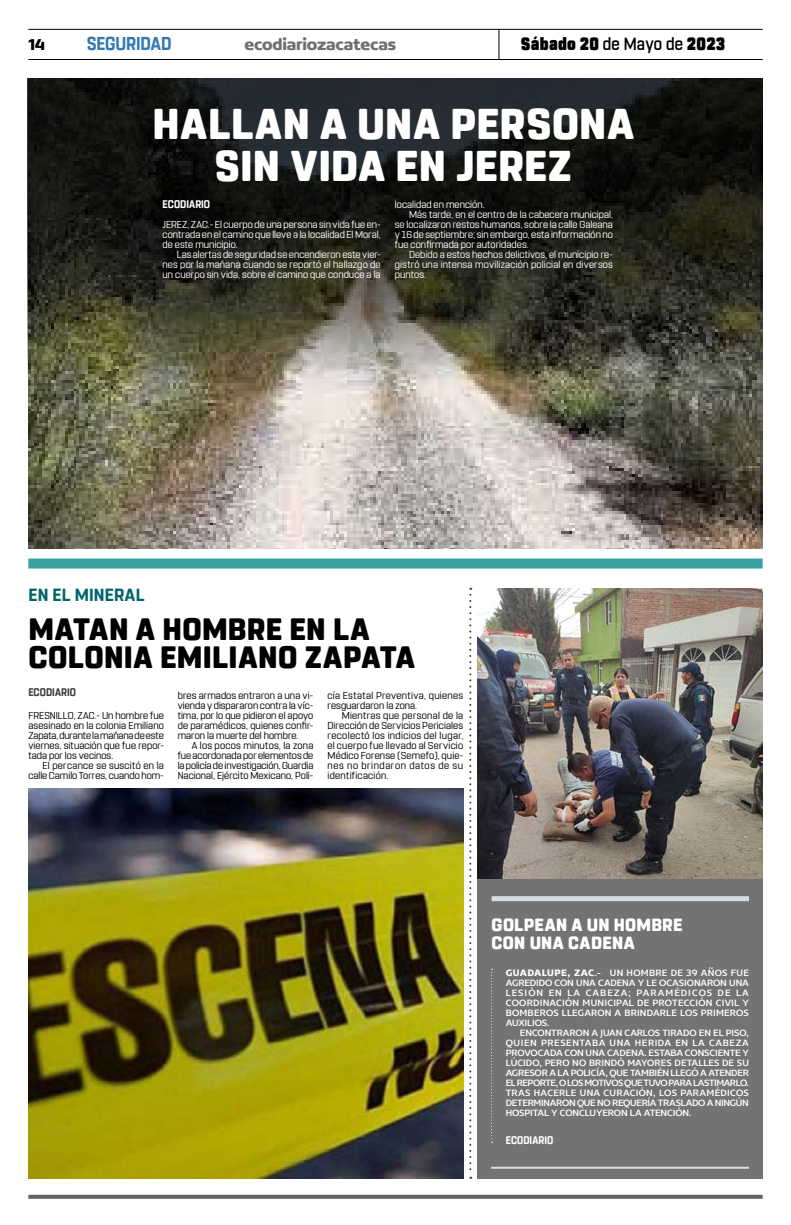
<style>
.page{position:relative;width:791px;height:1225px;background:#fff}
.page>*{position:absolute;margin:0;border:0;box-sizing:border-box;transform-origin:0 0}
.t1{font:800 42.9px/42px "Rohn Rounded";letter-spacing:.01em;color:#fff;text-align:center}
.t2{font:800 30.8px/28px "Rohn Rounded";letter-spacing:.01em;color:#000}
.t3{font:700 18.6px "Rohn Rounded";letter-spacing:-.01em;color:#327ab3;scale:.91 1}
.t4{font:800 17.6px/18px "Rohn Rounded";letter-spacing:.015em;color:#fff}
.t5{font:900 17.6px "Rohn Rounded";letter-spacing:.015em;color:#000;scale:.91 1}
.t6{font:700 17.6px "Rohn Rounded";letter-spacing:.02em;color:#00666c}
.t7{font:700 16.9px "Concord";letter-spacing:-.01em;color:#706f6f}
.t8{font:700 16.9px "Concord";color:#000}
.t9{font:700 11px "Rohn Rounded";letter-spacing:.005em;color:#fff;scale:.91 1}
.t10{font:700 11px "Rohn Rounded";letter-spacing:.005em;color:#3d3d3d;scale:.91 1}
.t11{font:10px/10px "Rohn Rounded";letter-spacing:.01em;color:#000;text-align:justify}
.t12{font:10px/10px "Concord";letter-spacing:-.005em;color:#fff;text-align:justify}
.t13{font:10px/10px "Rohn Rounded";letter-spacing:.005em;color:#fff;text-align:justify}
.s1{font-weight:500}
.s2{font-weight:700}
</style>
<div class="page">
<hr style="left:28px;top:29px;width:735px;height:1px;background:#000">
<hr style="left:28px;top:59px;width:735px;height:1px;background:#000">
<hr style="left:498px;top:29px;width:1px;height:31px;background:#000">
<svg style="left:28px;top:1194px;width:735px;height:4px;background:#7f7f7f"></svg>
<div style="left:28px;top:558px;width:735px;height:10px;background:#36a1a1"></div>
<img style="left:28px;top:788px;width:435px;height:390px">
<div style="left:477px;top:878px;width:286px;height:300px;background:#737373"></div>
<svg style="left:491px;top:968px;width:2px;height:174px"></svg>
<div style="left:492px;top:896px;width:257px;height:5px;background:#d6dee3"></div>
<hr style="left:491px;top:1166px;width:258px;height:2px;background:#d6dee3">
<svg style="left:469px;top:588px;width:2px;height:590px"></svg>
<img style="left:477px;top:588px;width:286px;height:290px">
<img style="left:28px;top:378px;width:735px;height:170px">
<svg style="left:28px;top:78px;width:735px;height:300px;background:#2c2c25"></svg>
<h3 class="t8" style="left:28px;top:34px;width:18px">14</h3>
<h3 class="t3" style="left:87px;top:33px;width:95px">SEGURIDAD</h3>
<h3 class="t7" style="left:244px;top:34px;width:153px">ecodiariozacatecas</h3>
<h3 class="t5" style="left:521px;top:34px;width:226px">Sábado 20 <span class="s1">de Mayo de</span> 2023</h3>
<h1 class="t1" style="left:152px;top:104px;width:483px">HALLAN A UNA PERSONA<br>SIN VIDA EN JEREZ</h1>
<p class="t9" style="left:163px;top:198px;width:54px">ECODIARIO</p>
<p class="t13" style="left:163px;top:220px;width:220px">JEREZ, ZAC.- El cuerpo de una persona sin vida fue en&shy;contrada en el camino que lleve a la localidad El Moral, de este municipio.</p>
<p class="t13" style="left:163px;top:250px;width:220px;text-indent:14px">Las alertas de seguridad se encendieron este vier&shy;nes por la mañana cuando se reportó el hallazgo de un cuerpo sin vida, sobre el camino que conduce a la</p>
<p class="t13" style="left:395px;top:200px;width:91px">localidad en mención.</p>
<p class="t13" style="left:409px;top:210px;width:205px">Más tarde, en el centro de la cabecera municipal,</p>
<p class="t13" style="left:395px;top:220px;width:220px">se localizaron restos humanos, sobre la calle Galeana</p>
<p class="t13" style="left:395px;top:230px;width:220px">y 16 de septiembre; sin embargo, esta información no</p>
<p class="t13" style="left:395px;top:240px;width:135px">fue confirmada por autoridades.</p>
<p class="t13" style="left:409px;top:250px;width:205px">Debido a estos hechos delictivos, el municipio re-</p>
<p class="t13" style="left:395px;top:260px;width:220px">gistró una intensa movilización policial en diversos</p>
<p class="t13" style="left:395px;top:270px;width:33px">puntos.</p>
<h3 class="t6" style="left:28px;top:585px;width:118px">EN EL MINERAL</h3>
<h2 class="t2" style="left:28px;top:616px;width:388px">MATAN A HOMBRE EN LA<br>COLONIA EMILIANO ZAPATA</h2>
<p class="t10" style="left:28px;top:686px;width:54px">ECODIARIO</p>
<p class="t11" style="left:178px;top:690px;width:137px">bres armados entraron a una vi&shy;vienda y dispararon contra la víc&shy;tima, por lo que pidieron el apoyo de paramédicos, quienes confir&shy;maron la muerte del hombre.</p>
<p class="t11" style="left:178px;top:740px;width:137px;text-indent:14px">A los pocos minutos, la zona fue acordonada por elementos de la policía de investigación, Guardia Nacional, Ejército Mexicano, Poli-</p>
<p class="t11" style="left:28px;top:710px;width:137px">FRESNILLO, ZAC.- Un hombre fue asesinado en la colonia Emiliano Zapata, durante la mañana de este viernes, situación que fue repor&shy;tada por los vecinos.</p>
<p class="t11" style="left:28px;top:760px;width:137px;text-align:right">El percance se suscitó en la calle Camilo Torres, cuando hom-</p>
<p class="t11" style="left:328px;top:690px;width:137px">cía Estatal Preventiva, quienes resguardaron la zona.</p>
<p class="t11" style="left:328px;top:710px;width:137px;text-indent:14px">Mientras que personal de la Dirección de Servicios Periciales recolectó los indicios del lugar, el cuerpo fue llevado al Servicio Médico Forense (Semefo), quie&shy;nes no brindaron datos de su identificación.</p>
<h3 class="t4" style="left:492px;top:916px;width:192px">GOLPEAN A UN HOMBRE<br>CON UNA CADENA</h3>
<p class="t12" style="left:506px;top:967px;width:245px"><span class="s2">GUADALUPE, ZAC</span>.- UN HOMBRE DE 39 AÑOS FUE AGREDIDO CON UNA CADENA Y LE OCASIONARON UNA LESIÓN EN LA CABEZA; PARAMÉDICOS DE LA COORDINACIÓN MUNICIPAL DE PROTECCIÓN CIVIL Y BOMBEROS LLEGARON A BRINDARLE LOS PRIMEROS AUXILIOS.</p>
<p class="t12" style="left:506px;top:1027px;width:245px;text-indent:14px">ENCONTRARON A JUAN CARLOS TIRADO EN EL PISO, QUIEN PRESENTABA UNA HERIDA EN LA CABEZA PROVOCADA CON UNA CADENA. ESTABA CONSCIENTE Y LÚCIDO, PERO NO BRINDÓ MAYORES DETALLES DE SU AGRESOR A LA POLICÍA, QUE TAMBIÉN LLEGÓ A ATENDER EL REPORTE, O LOS MOTIVOS QUE TUVO PARA LASTIMARLO.<br>TRAS HACERLE UNA CURACIÓN, LOS PARAMÉDICOS DETERMINARON QUE NO REQUERÍA TRASLADO A NINGÚN HOSPITAL Y CONCLUYERON LA ATENCIÓN.</p>
<p class="t9" style="left:506px;top:1134px;width:54px">ECODIARIO</p>
</div>
